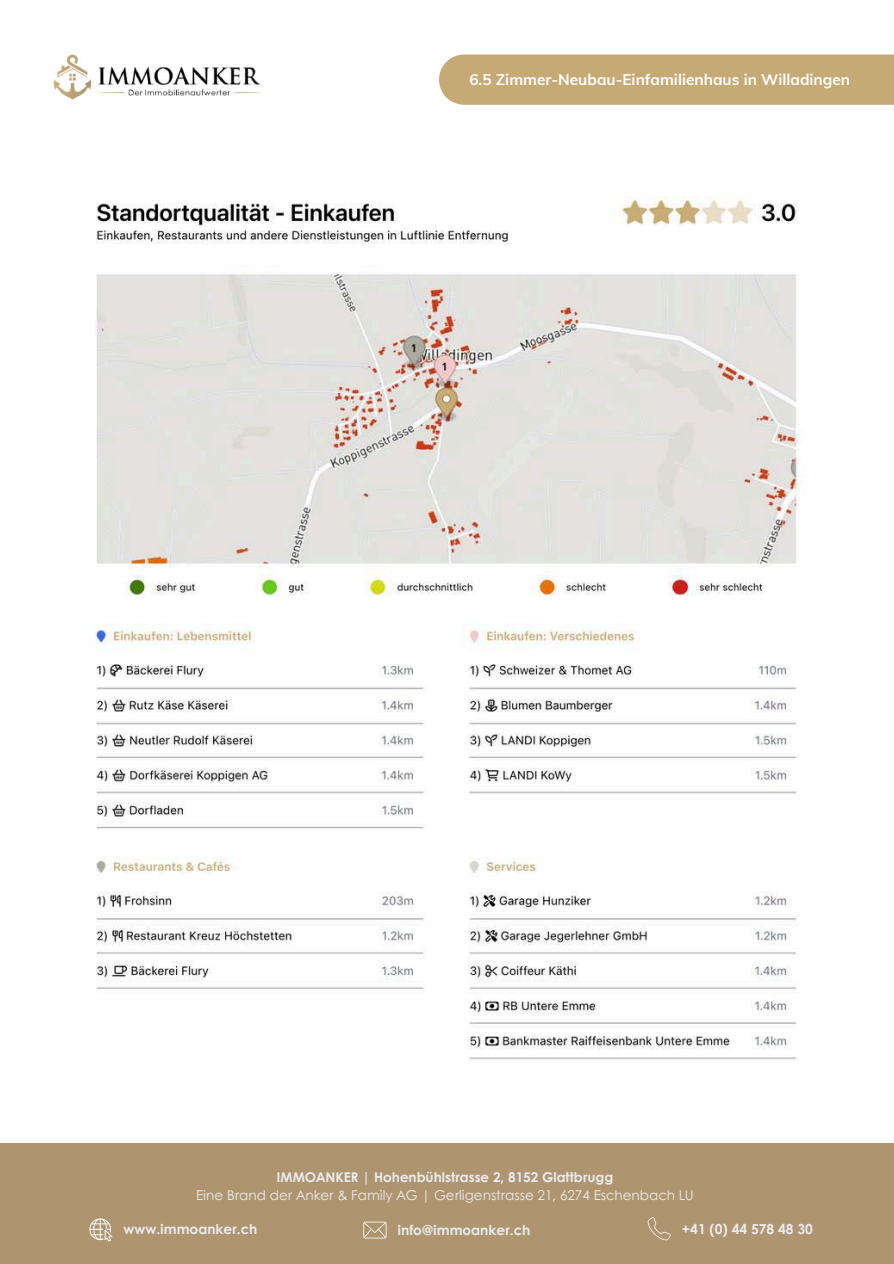
<style>
.page{position:relative;width:894px;height:1264px;background:#fff}
.page>*{position:absolute;margin:0;border:0;box-sizing:border-box;transform-origin:0 0}
.t1{font:700 15.45px "Muli";color:#fff}
.t2{font:700 13.8px "Century Gothic";color:#ebebee}
.t3{font:700 13.65px "Century Gothic";color:#ebebee}
.t4{font:13.5px "Century Gothic";color:#ebebee}
.t5{font:700 13.5px "Century Gothic";color:#ebebee}
</style>
<div class="page">
<img style="left:53px;top:54px;width:208px;height:46px">
<div style="left:0;top:1143px;width:893px;height:120px;background:#ae9570"></div>
<svg style="left:89px;top:1218px;width:23px;height:23px"></svg>
<svg style="left:363px;top:1221px;width:23px;height:17px"></svg>
<svg style="left:647px;top:1217px;width:23px;height:23px"></svg>
<div style="left:439px;top:54px;width:454px;height:51px;background:#c6aa76"></div>
<img style="left:95px;top:197px;width:707px;height:863px">
<p class="t1" style="left:469px;top:69px;width:382px">6.5 Zimmer-Neubau-Einfamilienhaus in Willadingen</p>
<p class="t5" style="left:276px;top:1166px;width:338px">IMMOANKER | Hohenbü hlstrasse 2, 8152 Glattbrugg</p>
<p class="t4" style="left:196px;top:1184px;width:499px">Eine Brand der Anker &amp; Family AG | Gerligenstrasse 21, 6274 Eschenbach LU</p>
<p class="t3" style="left:124px;top:1218px;width:135px">www.immoanker.ch</p>
<p class="t3" style="left:397px;top:1219px;width:134px">info@immoanker.ch</p>
<p class="t2" style="left:681px;top:1218px;width:132px">+41 (0) 44 578 48 30</p>
</div>
